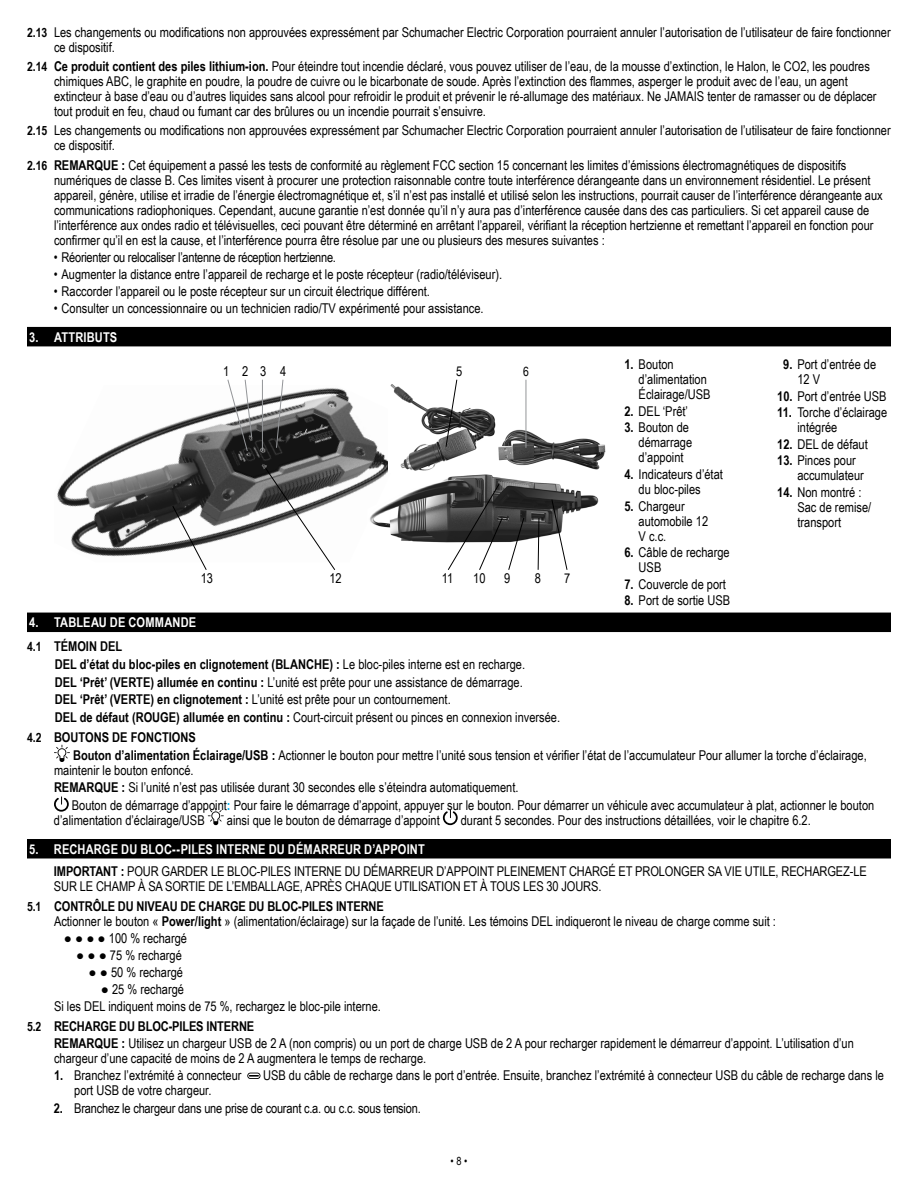
<style>
.page{position:relative;width:918px;height:1188px;background:#fff}
.page>*{position:absolute;margin:0;border:0;box-sizing:border-box;transform-origin:0 0}
.t1{font:13.5px/15px "Arial Narrow";color:#000}
.t2{font:13.5px "Arial Narrow";letter-spacing:-.02em;color:#000}
.t3{font:700 13.5px/24.2px "Arial Narrow";letter-spacing:.01em;color:#fff}
.t4{font:12.75px "Arial Narrow";color:#000}
.t5{font:11.25px "Arial Narrow";color:#000}
.s1{font-weight:700;font-size:12.75px}
.s2{font-weight:700}
.s3{font-size:12.75px;color:#000}
.s4{color:#000}
.s5{font-weight:700;color:#00aeef}
.s6{font-weight:700;color:#fff}
</style>
<div class="page">
<div style="left:27px;top:327px;width:864px;height:19px;background:#000"></div>
<div style="left:27px;top:613px;width:864px;height:19px;background:#000"></div>
<img style="left:57px;top:388px;width:331px;height:169px">
<hr style="left:262px;top:380px;width:1px;height:71px;background:#939598">
<svg style="left:276px;top:379px;width:8px;height:70px"></svg>
<svg style="left:227px;top:379px;width:25px;height:73px"></svg>
<svg style="left:265px;top:467px;width:71px;height:103px"></svg>
<svg style="left:172px;top:505px;width:35px;height:65px"></svg>
<img style="left:498px;top:428px;width:108px;height:42px">
<img style="left:390px;top:384px;width:106px;height:87px">
<svg style="left:445px;top:379px;width:13px;height:69px"></svg>
<hr style="left:526px;top:380px;width:1px;height:68px;background:#939598">
<img style="left:367px;top:471px;width:232px;height:76px">
<svg style="left:537px;top:517px;width:3px;height:53px"></svg>
<svg style="left:551px;top:499px;width:17px;height:71px"></svg>
<svg style="left:447px;top:483px;width:78px;height:87px"></svg>
<div style="left:27px;top:839px;width:864px;height:19px;background:#000"></div>
<svg style="left:54px;top:745px;width:16px;height:17px"></svg>
<svg style="left:54px;top:796px;width:15px;height:16px"></svg>
<svg style="left:208px;top:808px;width:16px;height:17px"></svg>
<svg style="left:443px;top:810px;width:15px;height:15px"></svg>
<svg style="left:247px;top:1073px;width:14px;height:6px"></svg>
<p class="t1" style="left:54px;top:24px;width:838px;text-indent:-27px"><span class="s1">2.13</span> Les changements ou modifications non approuvées expressément par Schumacher Electric Corporation pourraient annuler l’autorisation de l’utilisateur de faire fonctionner ce dispositif.</p>
<p class="t1" style="left:54px;top:58px;width:824px;text-indent:-27px"><span class="s1">2.14</span> <span class="s2">Ce produit contient des piles lithium-ion.</span> Pour éteindre tout incendie déclaré, vous pouvez utiliser de l’eau, de la mousse d’extinction, le Halon, le CO2, les poudres chimiques ABC, le graphite en poudre, la poudre de cuivre ou le bicarbonate de soude. Après l’extinction des flammes, asperger le produit avec de l’eau, un agent extincteur à base d’eau ou d’autres liquides sans alcool pour refroidir le produit et prévenir le ré-allumage des matériaux. Ne JAMAIS tenter de ramasser ou de déplacer tout produit en feu, chaud ou fumant car des brûlures ou un incendie pourrait s’ensuivre.</p>
<p class="t1" style="left:54px;top:123px;width:838px;text-indent:-27px"><span class="s1">2.15</span> Les changements ou modifications non approuvées expressément par Schumacher Electric Corporation pourraient annuler l’autorisation de l’utilisateur de faire fonctionner ce dispositif.</p>
<p class="t1" style="left:54px;top:157px;width:830px;text-indent:-27px"><span class="s1">2.16</span> <span class="s2">REMARQUE :</span> Cet équipement a passé les tests de conformité au règlement FCC section 15 concernant les limites d’émissions électromagnétiques de dispositifs numériques de classe B. Ces limites visent à procurer une protection raisonnable contre toute interférence dérangeante dans un environnement résidentiel. Le présent appareil, génère, utilise et irradie de l’énergie électromagnétique et, s’il n’est pas installé et utilisé selon les instructions, pourrait causer de l’interférence dérangeante aux communications radiophoniques. Cependant, aucune garantie n’est donnée qu’il n’y aura pas d’interférence causée dans des cas particuliers. Si cet appareil cause de l’interférence aux ondes radio et télévisuelles, ceci pouvant être déterminé en arrêtant l’appareil, vérifiant la réception hertzienne et remettant l’appareil en fonction pour confirmer qu’il en est la cause, et l’interférence pourra être résolue par une ou plusieurs des mesures suivantes :</p>
<p class="t2" style="left:54px;top:247px;width:284px">• Réorienter ou relocaliser l’antenne de réception hertzienne.</p>
<p class="t1" style="left:54px;top:266px;width:450px">• Augmenter la distance entre l’appareil de recharge et le poste récepteur (radio/téléviseur).</p>
<p class="t1" style="left:54px;top:283px;width:378px">• Raccorder l’appareil ou le poste récepteur sur un circuit électrique différent.</p>
<p class="t1" style="left:54px;top:300px;width:431px">• Consulter un concessionnaire ou un technicien radio/TV expérimenté pour assistance.</p>
<p class="t3" style="left:29px;top:324px;width:90px">3. ATTRIBUTS</p>
<p class="t1" style="left:639px;top:356px;width:73px;text-indent:-14px"><span class="s2">1.</span> Bouton d’alimentation<br>Éclairage/USB</p>
<p class="t1" style="left:624px;top:403px;width:65px"><span class="s2">2.</span> DEL ‘Prêt’</p>
<p class="t1" style="left:639px;top:420px;width:55px;text-indent:-14px"><span class="s2">3.</span> Bouton de démarrage d’appoint</p>
<p class="t1" style="left:624px;top:466px;width:100px;text-align:center"><span class="s2">4.</span> Indicateurs d’état du bloc-piles</p>
<p class="t1" style="left:639px;top:498px;width:71px;text-indent:-14px"><span class="s2">5.</span> Chargeur automobile 12<br>V c.c.</p>
<p class="t1" style="left:639px;top:544px;width:93px;text-indent:-14px"><span class="s2">6.</span> Câble de recharge<br>USB</p>
<p class="t1" style="left:624px;top:576px;width:103px"><span class="s2">7.</span> Couvercle de port</p>
<p class="t1" style="left:624px;top:593px;width:107px"><span class="s2">8.</span> Port de sortie USB</p>
<p class="t1" style="left:797px;top:356px;width:80px;text-indent:-14px"><span class="s2">9.</span> Port d’entrée de<br>12 V</p>
<p class="t1" style="left:777px;top:388px;width:111px"><span class="s2">10.</span> Port d’entrée USB</p>
<p class="t1" style="left:797px;top:404px;width:91px;text-indent:-20px"><span class="s2">11.</span> Torche d’éclairage intégrée</p>
<p class="t1" style="left:777px;top:436px;width:92px"><span class="s2">12.</span> DEL de défaut</p>
<p class="t1" style="left:797px;top:453px;width:68px;text-indent:-20px"><span class="s2">13.</span> Pinces pour accumulateur</p>
<p class="t1" style="left:797px;top:484px;width:75px;text-indent:-20px"><span class="s2">14.</span> Non montré :<br>Sac de remise/ transport</p>
<p class="t1" style="left:223px;top:364px;width:65px">123 4</p>
<p class="t1" style="left:456px;top:364px;width:8px">5</p>
<p class="t4" style="left:523px;top:362px;width:7px">6</p>
<p class="t1" style="left:442px;top:570px;width:13px">11</p>
<p class="t1" style="left:473px;top:570px;width:14px">10</p>
<p class="t1" style="left:504px;top:570px;width:8px">9</p>
<p class="t1" style="left:535px;top:570px;width:8px">8</p>
<p class="t1" style="left:564px;top:570px;width:8px">7</p>
<p class="t1" style="left:201px;top:570px;width:14px">13</p>
<p class="t1" style="left:329px;top:570px;width:14px">12</p>
<p class="t3" style="left:27px;top:610px;width:171px">4. TABLEAU DE COMMANDE<br><span class="s3">4.1</span> <span class="s4">TÉMOIN DEL</span></p>
<p class="t1" style="left:55px;top:655px;width:507px;line-height:17.7px"><span class="s2">DEL d’état du bloc-piles en clignotement (BLANCHE) :</span> Le bloc-piles interne est en recharge.<br><span class="s2">DEL ‘Prêt’ (VERTE) allumée en continu :</span> L’unité est prête pour une assistance de démarrage.<br><span class="s2">DEL ‘Prêt’ (VERTE) en clignotement :</span> L’unité est prête pour un contournement.<br><span class="s2">DEL de défaut (ROUGE) allumée en continu :</span> Court-circuit présent ou pinces en connexion inversée.</p>
<p class="t1" style="left:73px;top:728px;width:795px;line-height:17.7px;text-indent:-46px"><span class="s1">4.2</span> <span class="s2">BOUTONS DE FONCTIONS<br>Bouton d’alimentation Éclairage/USB :</span> Actionner le bouton pour mettre l’unité sous tension et vérifier l’état de l’accumulateur Pour allumer la torche d’éclairage,</p>
<p class="t1" style="left:54px;top:762px;width:141px">maintenir le bouton enfoncé.</p>
<p class="t1" style="left:54px;top:780px;width:466px"><span class="s2">REMARQUE :</span> Si l’unité n’est pas utilisée durant 30 secondes elle s’éteindra automatiquement.</p>
<p class="t1" style="left:72px;top:797px;width:804px">Bouton de démarrage d’appoint<span class="s5">:</span> Pour faire le démarrage d’appoint, appuyer sur le bouton. Pour démarrer un véhicule avec accumulateur à plat, actionner le bouton</p>
<p class="t1" style="left:54px;top:812px;width:152px">d’alimentation d’éclairage/USB</p>
<p class="t1" style="left:227px;top:812px;width:214px">ainsi que le bouton de démarrage d’appoint</p>
<p class="t1" style="left:461px;top:812px;width:352px">durant 5 secondes. Pour des instructions détaillées, voir le chapitre 6.2.</p>
<p class="t1" style="left:54px;top:837px;width:814px;line-height:22px;text-indent:-25px"><span class="s6">5. RECHARGE DU BLOC--PILES INTERNE DU DÉMARREUR D’APPOINT<br></span><span class="s2">IMPORTANT :</span> POUR GARDER LE BLOC-PILES INTERNE DU DÉMARREUR D’APPOINT PLEINEMENT CHARGÉ ET PROLONGER SA VIE UTILE, RECHARGEZ-LE</p>
<p class="t1" style="left:27px;top:875px;width:576px;line-height:19.8px;text-indent:27px">SUR LE CHAMP À SA SORTIE DE L’EMBALLAGE, APRÈS CHAQUE UTILISATION ET À TOUS LES 30 JOURS.<br><span class="s1">5.1</span> <span class="s2">CONTRÔLE DU NIVEAU DE CHARGE DU BLOC-PILES INTERNE</span></p>
<p class="t1" style="left:54px;top:913px;width:724px">Actionner le bouton « <span class="s2">Power/light</span> » (alimentation/éclairage) sur la façade de l’unité. Les témoins DEL indiqueront le niveau de charge comme suit :</p>
<p class="t1" style="left:64px;top:930px;width:125px">● ● ● ● 100 % rechargé</p>
<p class="t1" style="left:76px;top:947px;width:107px">● ● ● 75 % rechargé</p>
<p class="t1" style="left:89px;top:964px;width:96px">● ● 50 % rechargé</p>
<p class="t1" style="left:54px;top:980px;width:328px;line-height:17.1px;text-indent:47px">● 25 % rechargé<br>Si les DEL indiquent moins de 75 %, rechargez le bloc-pile interne.</p>
<p class="t1" style="left:54px;top:1017px;width:801px;line-height:17.1px;text-indent:-27px"><span class="s1">5.2</span> <span class="s2">RECHARGE DU BLOC-PILES INTERNE<br>REMARQUE :</span> Utilisez un chargeur USB de 2 A (non compris) ou un port de charge USB de 2 A pour recharger rapidement le démarreur d’appoint. L’utilisation d’un</p>
<p class="t1" style="left:54px;top:1051px;width:374px">chargeur d’une capacité de moins de 2 A augmentera le temps de recharge.</p>
<p class="t1" style="left:54px;top:1068px;width:189px"><span class="s2">1.</span> Branchez l’extrémité à connecteur</p>
<p class="t1" style="left:263px;top:1068px;width:622px">USB du câble de recharge dans le port d’entrée. Ensuite, branchez l’extrémité à connecteur USB du câble de recharge dans le</p>
<p class="t1" style="left:74px;top:1083px;width:139px">port USB de votre chargeur.</p>
<p class="t1" style="left:54px;top:1100px;width:368px"><span class="s2">2.</span> Branchez le chargeur dans une prise de courant c.a. ou c.c. sous tension.</p>
<p class="t5" style="left:451px;top:1153px;width:18px">• 8 •</p>
</div>
